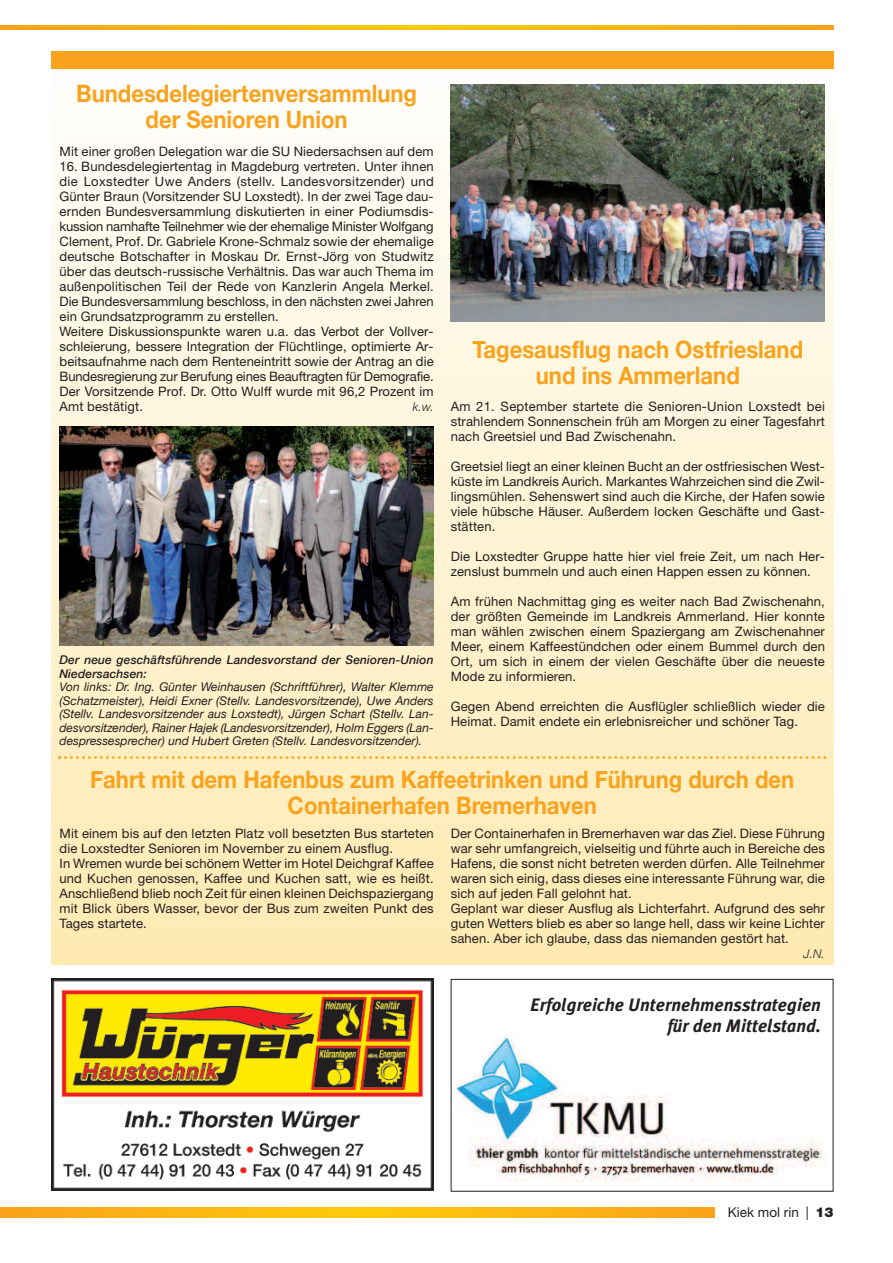
<style>
.page{position:relative;width:893px;height:1263px;background:#fff}
.page>*{position:absolute;margin:0;border:0;box-sizing:border-box;transform-origin:0 0}
.t1{font:700 24px/26.2px "Helvetica Neue";color:#f9a21c;text-align:center;scale:.92 1}
.t2{font:italic 700 18px/21px "Meta Plus";color:#231f20;text-align:right}
.t3{font:13.5px "Helvetica Neue";color:#231f20}
.t4{font:13.05px/15px "Helvetica Neue";letter-spacing:.01em;color:#231f20}
.t5{font:italic 12px/13.5px "Helvetica Neue";letter-spacing:.005em;color:#231f20;text-align:justify}
.t6{font:italic 500 12px/13.5px "Helvetica Neue";letter-spacing:.01em;color:#231f20}
.t7{font:italic 300 12px "Helvetica Neue";color:#231f20}
.s1{font-weight:900}
</style>
<div class="page">
<div style="left:51px;top:49px;width:782px;height:916px;background:linear-gradient(to bottom,#fefefd,#feeab0)"></div>
<svg style="left:0;top:1208px;width:714px;height:9px;background:#fbb614"></svg>
<svg style="left:0;top:26px;width:833px;height:4px;background:#fbb614"></svg>
<div style="left:51px;top:51px;width:782px;height:17px;background:#f9a21c"></div>
<img style="left:451px;top:84px;width:374px;height:237px">
<img style="left:60px;top:426px;width:374px;height:220px">
<svg style="left:58px;top:756px;width:768px;height:3px;background:#fcd785"></svg>
<img style="left:51px;top:978px;width:382px;height:213px">
<div style="left:451px;top:979px;width:382px;height:212px;border:1px solid #231f20"></div>
<img style="left:453px;top:1037px;width:369px;height:145px">
<h1 class="t1" style="left:76px;top:80px;width:372px">Bundesdelegiertenversammlung der senioren union</h1>
<p class="t4" style="left:60px;top:145px;width:376px">Mit einer großen Delegation war die SU Niedersachsen auf dem</p>
<p class="t4" style="left:60px;top:160px;width:376px">16. Bundesdelegiertentag in Magdeburg vertreten. Unter ihnen die Loxstedter Uwe Anders (stellv. Landesvorsitzender) und Günter Braun (Vorsitzender SU Loxstedt). In der zwei Tage dau&shy;ernden Bundesversammlung diskutierten in einer Podiumsdis&shy;kussion namhafte Teilnehmer wie der ehemalige Minister Wolfgang Clement, Prof. Dr. Gabriele Krone-Schmalz sowie der ehemalige deutsche Botschafter in Moskau Dr. Ernst-Jörg von Studwitz über das deutsch-russische Verhältnis. Das war auch Thema im außenpolitischen Teil der Rede von Kanzlerin Angela Merkel.<br>Die Bundesversammlung beschloss, in den nächsten zwei Jahren ein Grundsatzprogramm zu erstellen.<br>Weitere Diskussionspunkte waren u.a. das Verbot der Vollver&shy;schleierung, bessere Integration der Flüchtlinge, optimierte Ar&shy;beitsaufnahme nach dem Renteneintritt sowie der Antrag an die Bundesregierung zur Berufung eines Beauftragten für Demografie.<br>Der Vorsitzende Prof. Dr. Otto Wulff wurde mit 96,2 Prozent im Amt bestätigt.</p>
<p class="t7" style="left:413px;top:400px;width:22px">k.w.</p>
<p class="t6" style="left:60px;top:653px;width:376px">Der neue geschäftsführende Landesvorstand der Senioren-Union<br>Niedersachsen:</p>
<p class="t5" style="left:60px;top:680px;width:376px">Von links: Dr. Ing. Günter Weinhausen (Schriftführer), Walter Klemme (Schatzmeister), Heidi Exner (Stellv. Landesvorsitzende), Uwe Anders (Stellv. Landesvorsitzender aus Loxstedt), Jürgen Schart (Stellv. Lan&shy;desvorsitzender), Rainer Hajek (Landesvorsitzender), Holm Eggers (Lan&shy;despressesprecher) und Hubert Greten (Stellv. Landesvorsitzender).</p>
<h1 class="t1" style="left:472px;top:336px;width:361px">tagesausflug nach Ostfriesland und ins ammerland</h1>
<p class="t4" style="left:451px;top:400px;width:376px;text-align:justify">Am 21. September startete die Senioren-Union Loxstedt bei strahlendem Sonnenschein früh am Morgen zu einer Tagesfahrt nach Greetsiel und Bad Zwischenahn.</p>
<p class="t4" style="left:451px;top:460px;width:376px;text-align:justify">Greetsiel liegt an einer kleinen Bucht an der ostfriesischen West&shy;küste im Landkreis Aurich. Markantes Wahrzeichen sind die Zwil&shy;lingsmühlen. Sehenswert sind auch die Kirche, der Hafen sowie viele hübsche Häuser. Außerdem locken Geschäfte und Gast&shy;stätten.</p>
<p class="t4" style="left:451px;top:550px;width:376px">Die Loxstedter Gruppe hatte hier viel freie Zeit, um nach Her&shy;zenslust bummeln und auch einen Happen essen zu können.</p>
<p class="t4" style="left:451px;top:595px;width:376px;text-align:justify">Am frühen Nachmittag ging es weiter nach Bad Zwischenahn, der größten Gemeinde im Landkreis Ammerland. Hier konnte man wählen zwischen einem Spaziergang am Zwischenahner Meer, einem Kaffeestündchen oder einem Bummel durch den Ort, um sich in einem der vielen Geschäfte über die neueste Mode zu informieren.</p>
<p class="t4" style="left:451px;top:700px;width:376px">Gegen Abend erreichten die Ausflügler schließlich wieder die<br>Heimat. Damit endete ein erlebnisreicher und schöner Tag.</p>
<h1 class="t1" style="left:90px;top:766px;width:767px">fahrt mit dem Hafenbus zum kaffeetrinken und führung durch den<br>Containerhafen Bremerhaven</h1>
<p class="t4" style="left:60px;top:827px;width:376px">Mit einem bis auf den letzten Platz voll besetzten Bus starteten die Loxstedter Senioren im November zu einem Ausflug.<br>In Wremen wurde bei schönem Wetter im Hotel Deichgraf Kaffee und Kuchen genossen, Kaffee und Kuchen satt, wie es heißt.<br>Anschließend blieb noch Zeit für einen kleinen Deichspaziergang mit Blick übers Wasser, bevor der Bus zum zweiten Punkt des Tages startete.</p>
<p class="t4" style="left:451px;top:827px;width:376px">Der Containerhafen in Bremerhaven war das Ziel. Diese Führung war sehr umfangreich, vielseitig und führte auch in Bereiche des Hafens, die sonst nicht betreten werden dürfen. Alle Teilnehmer waren sich einig, dass dieses eine interessante Führung war, die sich auf jeden Fall gelohnt hat.<br>Geplant war dieser Ausflug als Lichterfahrt. Aufgrund des sehr guten Wetters blieb es aber so lange hell, dass wir keine Lichter sahen. Aber ich glaube, dass das niemanden gestört hat.</p>
<p class="t7" style="left:803px;top:946px;width:23px">J.N.</p>
<h2 class="t2" style="left:530px;top:994px;width:292px">Erfolgreiche Unternehmensstrategien für den Mittelstand.</h2>
<p class="t3" style="left:728px;top:1207px;width:107px">Kiek mol rin | <span class="s1">13</span></p>
</div>
